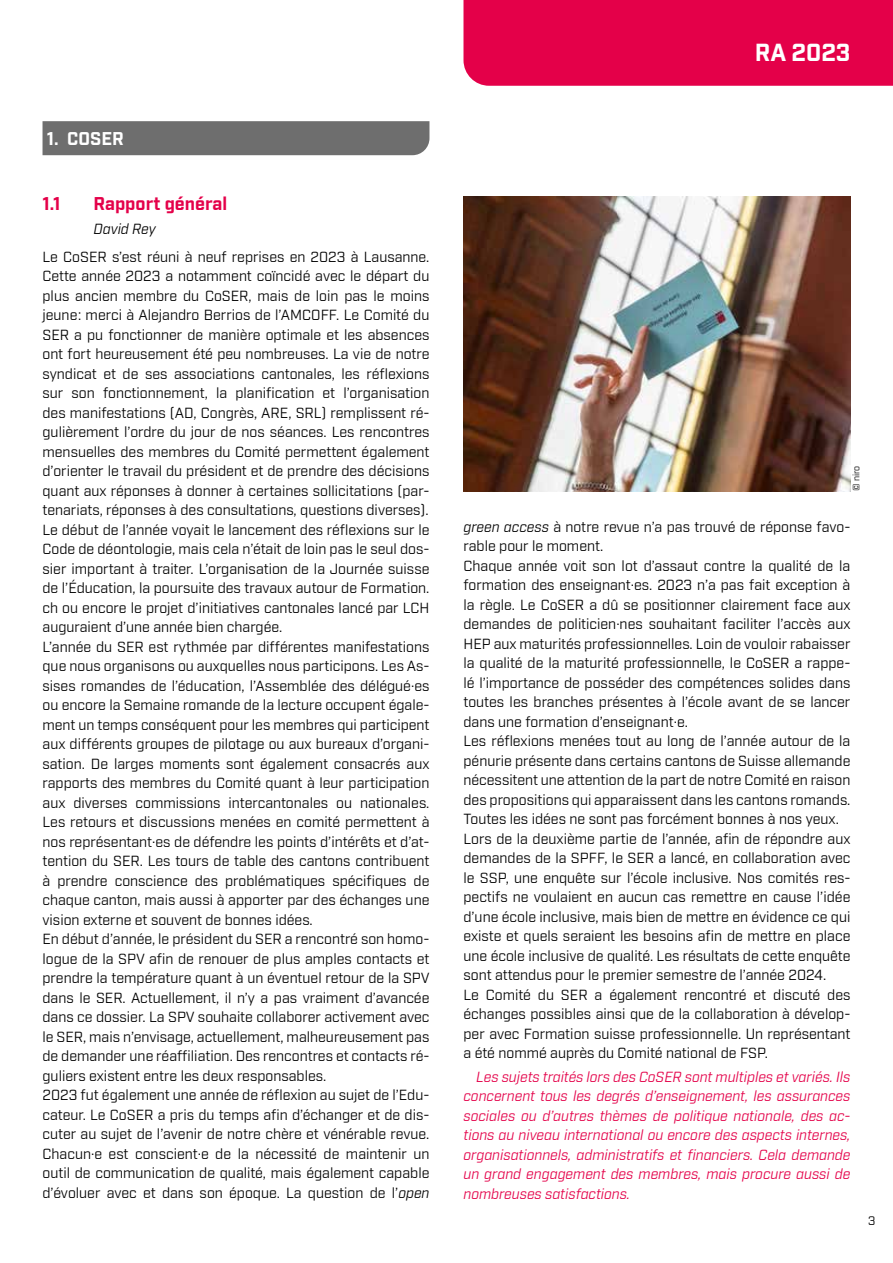
<style>
.page{position:relative;width:893px;height:1263px;background:#fff}
.page>*{position:absolute;margin:0;border:0;box-sizing:border-box;transform-origin:0 0}
.t1{font:700 24px "Industry";color:#fff}
.t2{font:700 18px "Industry";color:#e40049}
.t3{font:700 18px "Industry";color:#fff}
.t4{font:14.25px/19.5px "Industry";color:#000}
.t5{font:italic 14.25px/19.5px "Industry";color:#e40049;text-align:justify}
.t6{font:italic 14.25px "Industry";letter-spacing:-.005em;color:#000}
.t7{font:12px "Industry";color:#000}
.t8{font:9px "Industry";color:#000}
.s1{font-style:italic}
</style>
<div class="page">
<div style="left:43px;top:121px;width:386px;height:34px;background:#6e6e6e"></div>
<div style="left:463px;top:0;width:430px;height:86px;background:#e40049"></div>
<img style="left:463px;top:197px;width:387px;height:294px">
<p class="t3" style="left:47px;top:128px;width:79px">1. COSER</p>
<p class="t2" style="left:43px;top:193px;width:20px">1.1</p>
<p class="t2" style="left:94px;top:193px;width:135px">Rapport général</p>
<p class="t6" style="left:94px;top:220px;width:64px">David Rey</p>
<p class="t4" style="left:43px;top:247px;width:389px">Le CoSER s’est réuni à neuf reprises en 2023 à Lausanne.<br>Cette année 2023 a notamment coïncidé avec le départ du plus ancien membre du CoSER, mais de loin pas le moins jeune: merci à Alejandro Berrios de l’AMCOFF. Le Comité du SER a pu fonctionner de manière optimale et les absences ont fort heureusement été peu nombreuses. La vie de notre syndicat et de ses associations cantonales, les réflexions sur son fonctionnement, la planification et l’organisation des manifestations (AD, Congrès, ARE, SRL) remplissent ré&shy;gulièrement l’ordre du jour de nos séances. Les rencontres mensuelles des membres du Comité permettent également d’orienter le travail du président et de prendre des décisions quant aux réponses à donner à certaines sollicitations (par&shy;tenariats, réponses à des consultations, questions diverses).<br>Le début de l’année voyait le lancement des réflexions sur le Code de déontologie, mais cela n’était de loin pas le seul dos&shy;sier important à traiter. L’organisation de la Journée suisse de l’Éducation, la poursuite des travaux autour de Formation. ch ou encore le projet d’initiatives cantonales lancé par LCH auguraient d’une année bien chargée.<br>L’année du SER est rythmée par différentes manifestations que nous organisons ou auxquelles nous participons. Les As&shy;sises romandes de l’éducation, l’Assemblée des délégué·es ou encore la Semaine romande de la lecture occupent égale&shy;ment un temps conséquent pour les membres qui participent aux différents groupes de pilotage ou aux bureaux d’organi&shy;sation. De larges moments sont également consacrés aux rapports des membres du Comité quant à leur participation aux diverses commissions intercantonales ou nationales.<br>Les retours et discussions menées en comité permettent à nos représentant·es de défendre les points d’intérêts et d’at&shy;tention du SER. Les tours de table des cantons contribuent à prendre conscience des problématiques spécifiques de chaque canton, mais aussi à apporter par des échanges une vision externe et souvent de bonnes idées.<br>En début d’année, le président du SER a rencontré son homo&shy;logue de la SPV afin de renouer de plus amples contacts et prendre la température quant à un éventuel retour de la SPV dans le SER. Actuellement, il n’y a pas vraiment d’avancée dans ce dossier. La SPV souhaite collaborer activement avec le SER, mais n’envisage, actuellement, malheureusement pas de demander une réaffiliation. Des rencontres et contacts ré&shy;guliers existent entre les deux responsables.<br>2023 fut également une année de réflexion au sujet de l’Edu&shy;cateur. Le CoSER a pris du temps afin d’échanger et de dis&shy;cuter au sujet de l’avenir de notre chère et vénérable revue.<br>Chacun·e est conscient·e de la nécessité de maintenir un outil de communication de qualité, mais également capable d’évoluer avec et dans son époque. La question de l’<span class="s1">open</span></p>
<h1 class="t1" style="left:755px;top:37px;width:97px">RA 2023</h1>
<p class="t8" style="left:851px;top:491px;width:27px;rotate:-90deg">© niro</p>
<p class="t4" style="left:463px;top:517px;width:388px"><span class="s1">green access</span> à notre revue n’a pas trouvé de réponse favo&shy;rable pour le moment.<br>Chaque année voit son lot d’assaut contre la qualité de la formation des enseignant·es. 2023 n’a pas fait exception à la règle. Le CoSER a dû se positionner clairement face aux demandes de politicien·nes souhaitant faciliter l’accès aux HEP aux maturités professionnelles. Loin de vouloir rabaisser la qualité de la maturité professionnelle, le CoSER a rappe&shy;lé l’importance de posséder des compétences solides dans toutes les branches présentes à l’école avant de se lancer dans une formation d’enseignant·e.<br>Les réflexions menées tout au long de l’année autour de la pénurie présente dans certains cantons de Suisse allemande nécessitent une attention de la part de notre Comité en raison des propositions qui apparaissent dans les cantons romands.<br>Toutes les idées ne sont pas forcément bonnes à nos yeux.<br>Lors de la deuxième partie de l’année, afin de répondre aux demandes de la SPFF, le SER a lancé, en collaboration avec le SSP, une enquête sur l’école inclusive. Nos comités res&shy;pectifs ne voulaient en aucun cas remettre en cause l’idée d’une école inclusive, mais bien de mettre en évidence ce qui existe et quels seraient les besoins afin de mettre en place une école inclusive de qualité. Les résultats de cette enquête sont attendus pour le premier semestre de l’année 2024.<br>Le Comité du SER a également rencontré et discuté des échanges possibles ainsi que de la collaboration à dévelop&shy;per avec Formation suisse professionnelle. Un représentant a été nommé auprès du Comité national de FSP.</p>
<p class="t5" style="left:463px;top:1067px;width:388px;text-indent:13px">Les sujets traités lors des CoSER sont multiples et variés. Ils concernent tous les degrés d’enseignement, les assurances sociales ou d’autres thèmes de politique nationale, des ac&shy;tions au niveau international ou encore des aspects internes, organisationnels, administratifs et financiers. Cela demande un grand engagement des membres, mais procure aussi de nombreuses satisfactions.</p>
<p class="t7" style="left:868px;top:1213px;width:9px">3</p>
</div>
